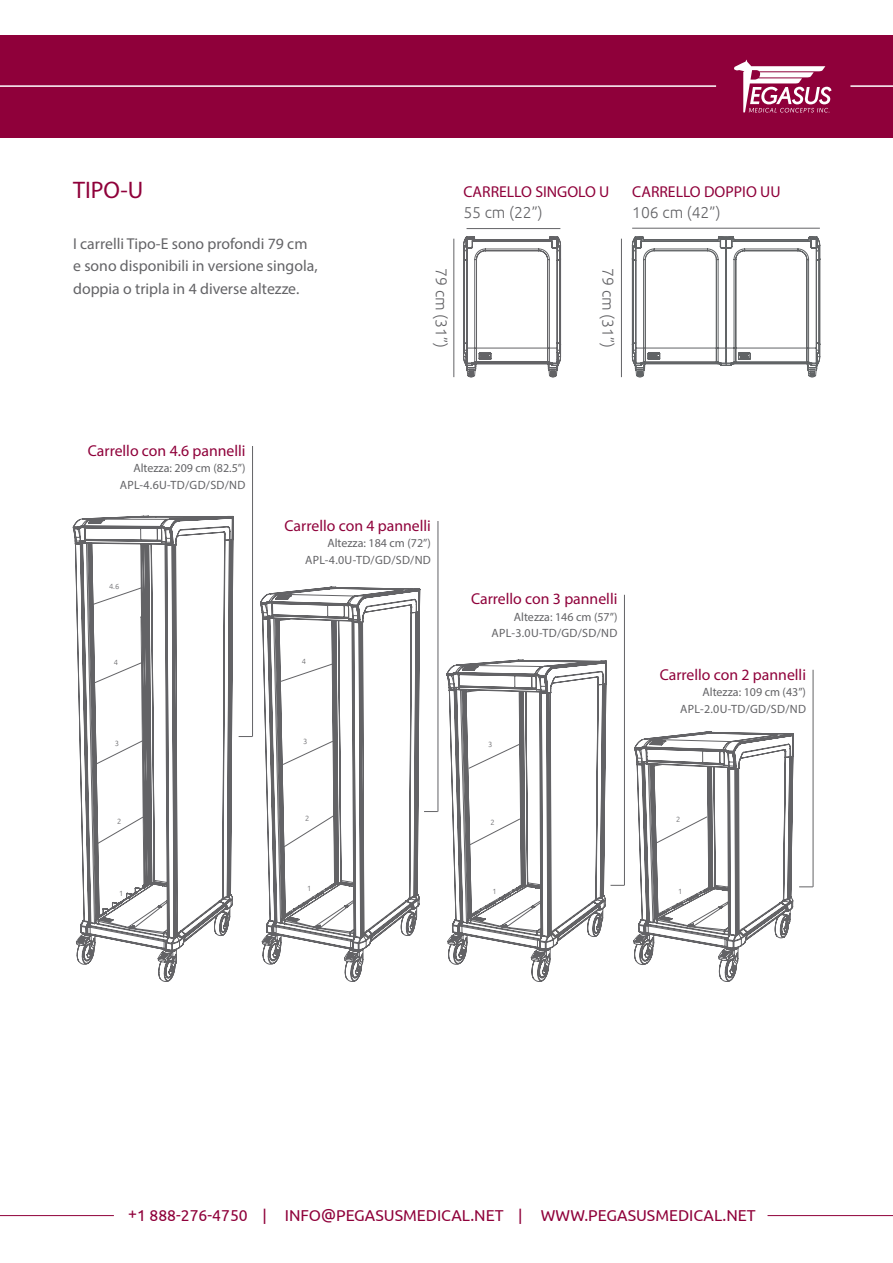
<style>
.page{position:relative;width:893px;height:1263px;background:#fff}
.page>*{position:absolute;margin:0;border:0;box-sizing:border-box;transform-origin:0 0}
.t1{font:24px "Myriad Pro";color:#8f003a}
.t2{font:15.75px "Myriad Pro";color:#8f003a}
.t3{font:15.75px/22.5px "Myriad Pro";color:#636366}
.t4{font:15.75px "Ubuntu";color:#8f003a}
.t5{font:300 15.75px "Ubuntu";color:#636366}
.t6{font:12px/16.5px "Myriad Pro";color:#636366;text-align:right}
.t7{font:300 7.5px "Ubuntu";color:#636366}
</style>
<div class="page">
<div style="left:0;top:35px;width:893px;height:102px;background:#8f003a"></div>
<hr style="left:850px;top:85px;width:43px;height:2px;background:#fff">
<hr style="left:0;top:85px;width:716px;height:2px;background:#fff">
<hr style="left:0;top:1215px;width:114px;height:1px;background:#8f003a">
<hr style="left:767px;top:1215px;width:126px;height:1px;background:#8f003a">
<svg style="left:734px;top:60px;width:97px;height:53px"></svg>
<svg style="left:799px;top:886px;width:14px;height:1px"></svg>
<hr style="left:813px;top:670px;width:1px;height:217px;background:#636366">
<hr style="left:252px;top:446px;width:1px;height:290px;background:#636366">
<svg style="left:73px;top:515px;width:721px;height:467px"></svg>
<svg style="left:97px;top:817px;width:46px;height:27px"></svg>
<svg style="left:283px;top:815px;width:51px;height:32px"></svg>
<svg style="left:96px;top:740px;width:47px;height:24px"></svg>
<svg style="left:283px;top:741px;width:50px;height:24px"></svg>
<svg style="left:94px;top:662px;width:48px;height:21px"></svg>
<svg style="left:470px;top:818px;width:50px;height:27px"></svg>
<svg style="left:657px;top:816px;width:50px;height:27px"></svg>
<svg style="left:281px;top:664px;width:51px;height:18px"></svg>
<svg style="left:93px;top:587px;width:49px;height:18px"></svg>
<svg style="left:468px;top:744px;width:52px;height:25px"></svg>
<svg style="left:632px;top:236px;width:188px;height:141px"></svg>
<hr style="left:632px;top:228px;width:188px;height:1px;background:#636366">
<hr style="left:621px;top:239px;width:1px;height:138px;background:#636366">
<hr style="left:467px;top:228px;width:93px;height:1px;background:#636366">
<hr style="left:454px;top:239px;width:1px;height:138px;background:#636366">
<svg style="left:463px;top:236px;width:98px;height:141px"></svg>
<h1 class="t1" style="left:73px;top:175px;width:72px">TIPO-U</h1>
<h2 class="t3" style="left:73px;top:232px;width:246px">I carrelli Tipo-E sono profondi 79 cm e sono disponibili in versione singola, doppia o tripla in 4 diverse altezze.</h2>
<h2 class="t2" style="left:463px;top:182px;width:148px">CARRELLO SINGOLO U</h2>
<h2 class="t5" style="left:463px;top:202px;width:81px">55 cm (22”)</h2>
<h2 class="t2" style="left:632px;top:182px;width:150px">CARRELLO DOPPIO UU</h2>
<h2 class="t5" style="left:632px;top:202px;width:90px">106 cm (42”)</h2>
<h2 class="t5" style="left:451px;top:268px;width:81px;rotate:90deg">79 cm (31”)</h2>
<h2 class="t5" style="left:618px;top:268px;width:81px;rotate:90deg">79 cm (31”)</h2>
<h2 class="t2" style="left:88px;top:441px;width:159px">Carrello con 4.6 pannelli</h2>
<p class="t6" style="left:120px;top:460px;width:127px">Altezza: 209 cm (82.5”)<br>APL-4.6U-TD/GD/SD/ND</p>
<p class="t7" style="left:109px;top:582px;width:12px">4.6</p>
<h2 class="t2" style="left:285px;top:516px;width:148px">Carrello con 4 pannelli</h2>
<p class="t6" style="left:305px;top:535px;width:127px">Altezza: 184 cm (72”)<br>APL-4.0U-TD/GD/SD/ND</p>
<p class="t7" style="left:114px;top:658px;width:6px">4</p>
<p class="t7" style="left:302px;top:657px;width:6px">4</p>
<p class="t7" style="left:115px;top:739px;width:6px">3</p>
<p class="t7" style="left:303px;top:737px;width:6px">3</p>
<p class="t7" style="left:117px;top:816px;width:6px">2</p>
<p class="t7" style="left:305px;top:814px;width:6px">2</p>
<h2 class="t2" style="left:471px;top:589px;width:148px">Carrello con 3 pannelli</h2>
<p class="t6" style="left:492px;top:608px;width:127px">Altezza: 146 cm (57”)<br>APL-3.0U-TD/GD/SD/ND</p>
<p class="t7" style="left:488px;top:740px;width:6px">3</p>
<p class="t7" style="left:490px;top:818px;width:6px">2</p>
<h2 class="t2" style="left:660px;top:665px;width:148px">Carrello con 2 pannelli</h2>
<p class="t6" style="left:680px;top:684px;width:127px">Altezza: 109 cm (43”)<br>APL-2.0U-TD/GD/SD/ND</p>
<p class="t7" style="left:676px;top:815px;width:6px">2</p>
<p class="t7" style="left:119px;top:888px;width:6px">1</p>
<p class="t7" style="left:307px;top:884px;width:6px">1</p>
<p class="t7" style="left:492px;top:887px;width:6px">1</p>
<p class="t7" style="left:678px;top:887px;width:6px">1</p>
<h2 class="t4" style="left:128px;top:1205px;width:629px">+1 888-276-4750 | INFO@PEGASUSMEDICAL.NET | WWW.PEGASUSMEDICAL.NET</h2>
</div>
